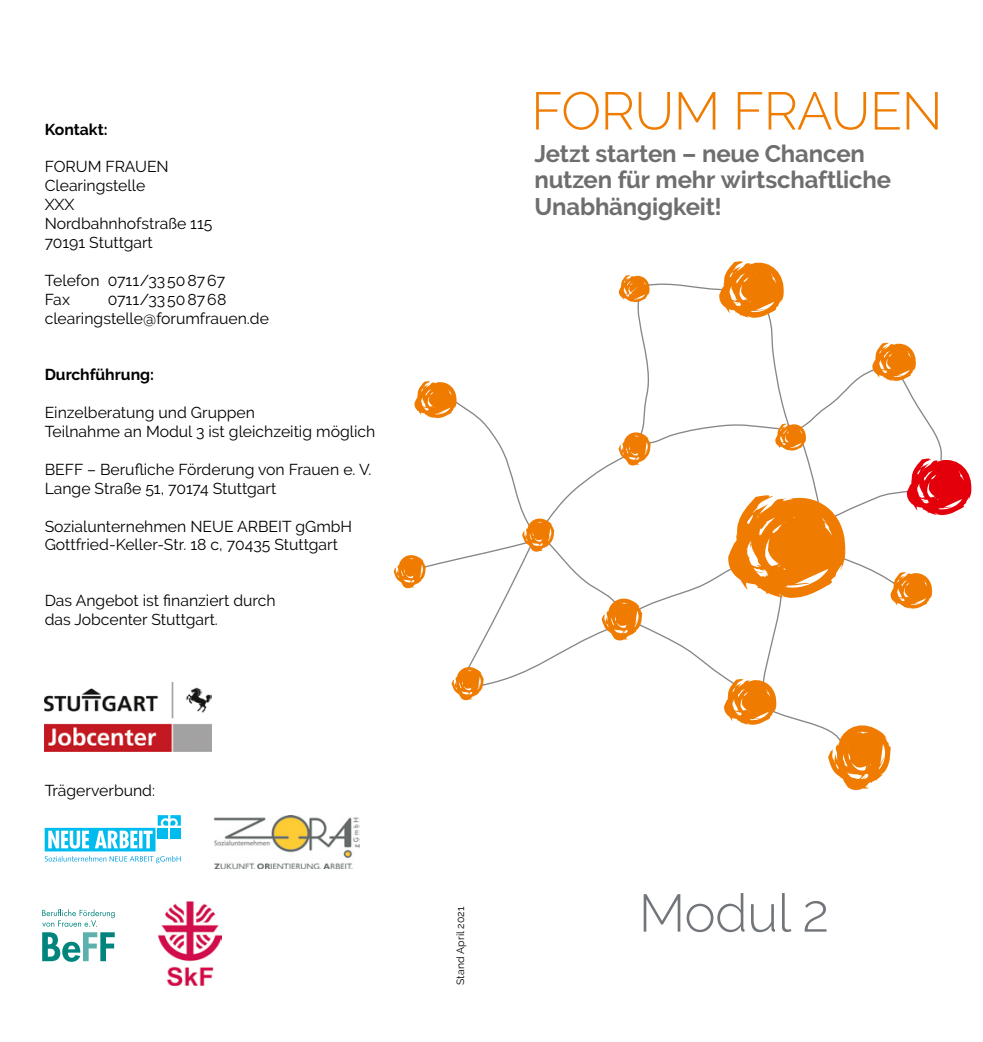
<style>
.page{position:relative;width:983px;height:1042px;background:#fff}
.page>*{position:absolute;margin:0;border:0;box-sizing:border-box;transform-origin:0 0}
.t1{font:300 52.85px "Raleway";letter-spacing:-.01em;color:#ef7c00}
.t2{font:300 52.85px "Raleway";letter-spacing:-.01em;color:#72767b}
.t3{font:700 23.97px/26.2px "Raleway";letter-spacing:-.005em;color:#6e6e6e}
.t4{font:15.75px "Raleway";color:#000}
.t5{font:700 15.75px "Raleway";color:#000}
.t6{font:10.5px "Raleway";letter-spacing:.01em;color:#000}
</style>
<div class="page">
<img style="left:159px;top:901px;width:63px;height:85px">
<img style="left:215px;top:815px;width:145px;height:54px">
<svg style="left:45px;top:815px;width:136px;height:48px"></svg>
<svg style="left:42px;top:909px;width:73px;height:53px"></svg>
<img style="left:45px;top:682px;width:167px;height:69px">
<svg style="left:393px;top:261px;width:579px;height:530px"></svg>
<p class="t5" style="left:45px;top:120px;width:64px">Kontakt:</p>
<p class="t4" style="left:45px;top:158px;width:126px">FORUM FRAUEN</p>
<p class="t4" style="left:45px;top:177px;width:102px">Clearingstelle</p>
<p class="t4" style="left:45px;top:195px;width:31px">XXX</p>
<p class="t4" style="left:45px;top:214px;width:169px">Nordbahnhofstraße 115</p>
<p class="t4" style="left:45px;top:233px;width:110px">70191 Stuttgart</p>
<p class="t4" style="left:45px;top:271px;width:182px">Telefon 0711/33508767</p>
<p class="t4" style="left:45px;top:290px;width:27px">Fax</p>
<p class="t4" style="left:108px;top:290px;width:120px">0711/33508768</p>
<p class="t4" style="left:45px;top:309px;width:226px">clearingstelle@forumfrauen.de</p>
<p class="t5" style="left:45px;top:366px;width:111px">Durchführung:</p>
<p class="t4" style="left:45px;top:403px;width:212px">Einzelberatung und Gruppen</p>
<p class="t4" style="left:45px;top:422px;width:332px">Teilnahme an Modul 3 ist gleichzeitig möglich</p>
<p class="t4" style="left:45px;top:460px;width:328px">BEFF – Berufliche Förderung von Frauen e. V.</p>
<p class="t4" style="left:45px;top:479px;width:233px">Lange Straße 51, 70174 Stuttgart</p>
<p class="t4" style="left:45px;top:517px;width:309px">Sozialunternehmen NEUE ARBEIT gGmbH</p>
<p class="t4" style="left:45px;top:536px;width:295px">Gottfried-Keller-Str. 18 c, 70435 Stuttgart</p>
<p class="t4" style="left:45px;top:591px;width:232px">Das Angebot ist finanziert durch</p>
<p class="t4" style="left:45px;top:610px;width:175px">das Jobcenter Stuttgart.</p>
<p class="t4" style="left:45px;top:781px;width:112px">Trägerverbund:</p>
<p class="t1" style="left:531px;top:80px;width:413px">FORUM FRAUEN</p>
<p class="t3" style="left:534px;top:141px;width:358px">Jetzt starten – neue Chancen nutzen für mehr wirtschaftliche<br>Unabhängigkeit!</p>
<p class="t6" style="left:454px;top:985px;width:80px;rotate:-90deg">Stand April 2021</p>
<p class="t2" style="left:638px;top:882px;width:192px">Modul 2</p>
</div>
